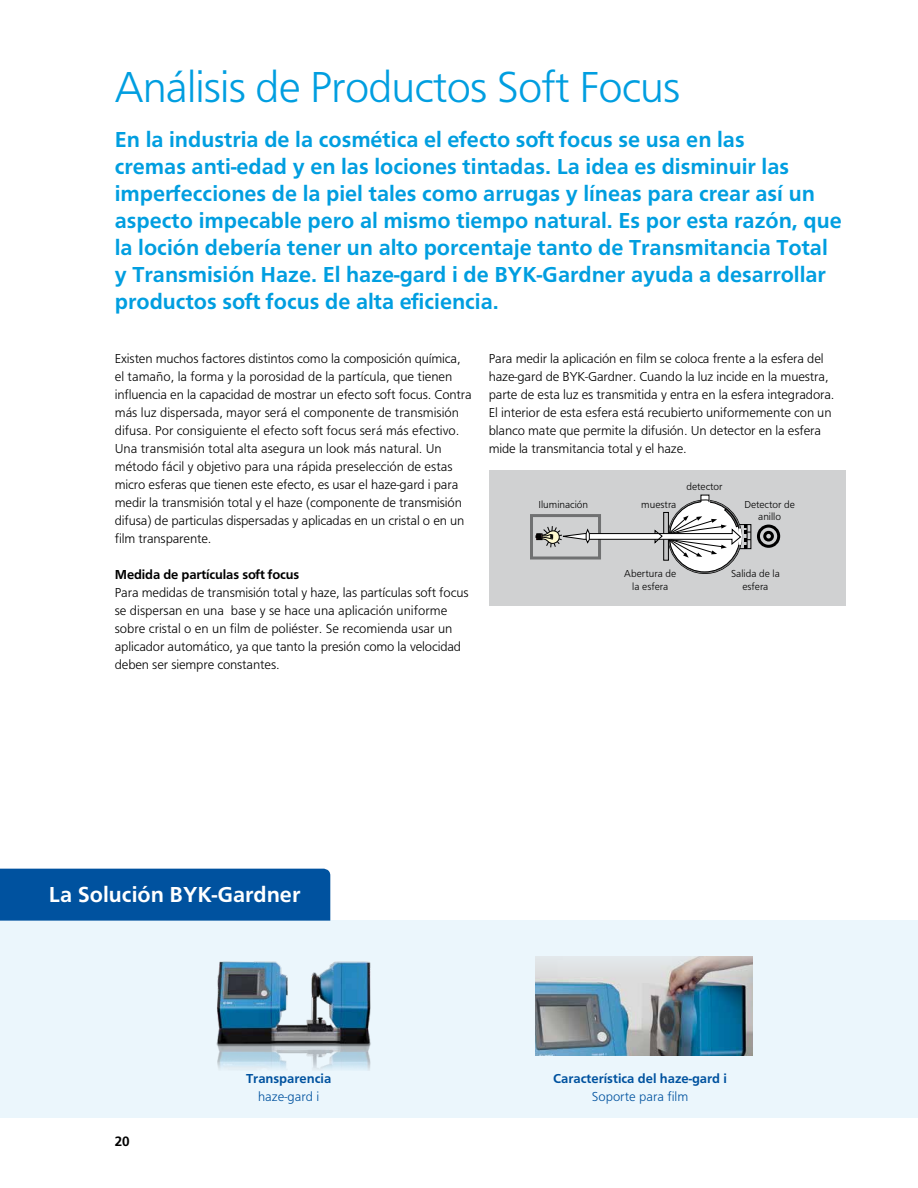
<style>
.page{position:relative;width:918px;height:1188px;background:#fff}
.page>*{position:absolute;margin:0;border:0;box-sizing:border-box;transform-origin:0 0}
.t1{font:300 45px "F015";letter-spacing:-.02em;color:#009ee0}
.t2{font:500 22.5px/27px "F015";color:#009ee0}
.t3{font:500 22.5px "F015";color:#fff}
.t4{font:300 13.5px/18px "F015";letter-spacing:-.01em;color:#000}
.t5{font:500 13.5px "F015";color:#00529f}
.t6{font:500 13.5px "F015";letter-spacing:-.01em;color:#000}
.t7{font:300 13.5px "F015";color:#00529f}
.t8{font:700 13.5px "Frutiger LT";color:#000}
.t9{font:300 10.5px/12.6px "F015";color:#000;text-align:center}
</style>
<div class="page">
<div style="left:0;top:921px;width:918px;height:197px;background:#ebf6fc"></div>
<img style="left:536px;top:956px;width:216px;height:100px">
<img style="left:216px;top:961px;width:155px;height:109px">
<div style="left:489px;top:471px;width:357px;height:135px;background:#d0d1d2"></div>
<svg style="left:669px;top:501px;width:72px;height:72px"></svg>
<div style="left:530px;top:514px;width:71px;height:46px;border:3px solid #707172"></div>
<div style="left:763px;top:531px;width:11px;height:11px;border:3px solid #000;border-radius:50%"></div>
<div style="left:757px;top:525px;width:23px;height:23px;border:3px solid #000;border-radius:50%"></div>
<svg style="left:701px;top:497px;width:8px;height:6px"></svg>
<hr style="left:664px;top:512px;width:4px;height:48px;background:#c6c7c8">
<div style="left:663px;top:512px;width:6px;height:49px;border:1px solid #000"></div>
<svg style="left:536px;top:508px;width:215px;height:50px"></svg>
<div style="left:0;top:869px;width:330px;height:52px;background:#00529f"></div>
<h1 class="t1" style="left:115px;top:61px;width:567px">Análisis de Productos Soft Focus</h1>
<p class="t2" style="left:115px;top:126px;width:729px">En la industria de la cosmética el efecto soft focus se usa en las<br>cremas anti-edad y en las lociones tintadas. La idea es disminuir las imperfecciones de la piel tales como arrugas y líneas para crear así un aspecto impecable pero al mismo tiempo natural. Es por esta razón, que la loción debería tener un alto porcentaje tanto de Transmitancia Total y Transmisión Haze. El haze-gard i de BYK-Gardner ayuda a desarrollar productos soft focus de alta eficiencia.</p>
<p class="t4" style="left:115px;top:349px;width:358px">Existen muchos factores distintos como la composición química, el tamaño, la forma y la porosidad de la partícula, que tienen influencia en la capacidad de mostrar un efecto soft focus. Contra más luz dispersada, mayor será el componente de transmisión difusa. Por consiguiente el efecto soft focus será más efectivo.<br>Una transmisión total alta asegura un look más natural. Un método fácil y objetivo para una rápida preselección de estas micro esferas que tienen este efecto, es usar el haze-gard i para medir la transmisión total y el haze (componente de transmisión difusa) de particulas dispersadas y aplicadas en un cristal o en un film transparente.</p>
<p class="t6" style="left:115px;top:566px;width:186px">Medida de partículas soft focus</p>
<p class="t4" style="left:115px;top:583px;width:355px">Para medidas de transmisión total y haze, las partículas soft focus se dispersan en una base y se hace una aplicación uniforme sobre cristal o en un film de poliéster. Se recomienda usar un aplicador automático, ya que tanto la presión como la velocidad deben ser siempre constantes.</p>
<p class="t4" style="left:489px;top:349px;width:347px">Para medir la aplicación en film se coloca frente a la esfera del haze-gard de BYK-Gardner. Cuando la luz incide en la muestra, parte de esta luz es transmitida y entra en la esfera integradora.<br>El interior de esta esfera está recubierto uniformemente con un blanco mate que permite la difusión. Un detector en la esfera mide la transmitancia total y el haze.</p>
<p class="t9" style="left:539px;top:498px;width:51px">Iluminación</p>
<p class="t9" style="left:641px;top:498px;width:37px">muestra</p>
<p class="t9" style="left:687px;top:480px;width:37px">detector</p>
<p class="t9" style="left:744px;top:498px;width:52px">Detector de anillo</p>
<p class="t9" style="left:624px;top:567px;width:53px">Abertura de la esfera</p>
<p class="t9" style="left:731px;top:567px;width:50px">Salida de la esfera</p>
<h2 class="t3" style="left:49px;top:882px;width:253px">La Solución BYK-Gardner</h2>
<p class="t8" style="left:115px;top:1133px;width:17px">20</p>
<p class="t5" style="left:246px;top:1071px;width:87px">Transparencia</p>
<p class="t7" style="left:258px;top:1089px;width:63px">haze-gard i</p>
<p class="t5" style="left:553px;top:1071px;width:175px">Característica del haze-gard i</p>
<p class="t7" style="left:592px;top:1089px;width:98px">Soporte para film</p>
</div>
